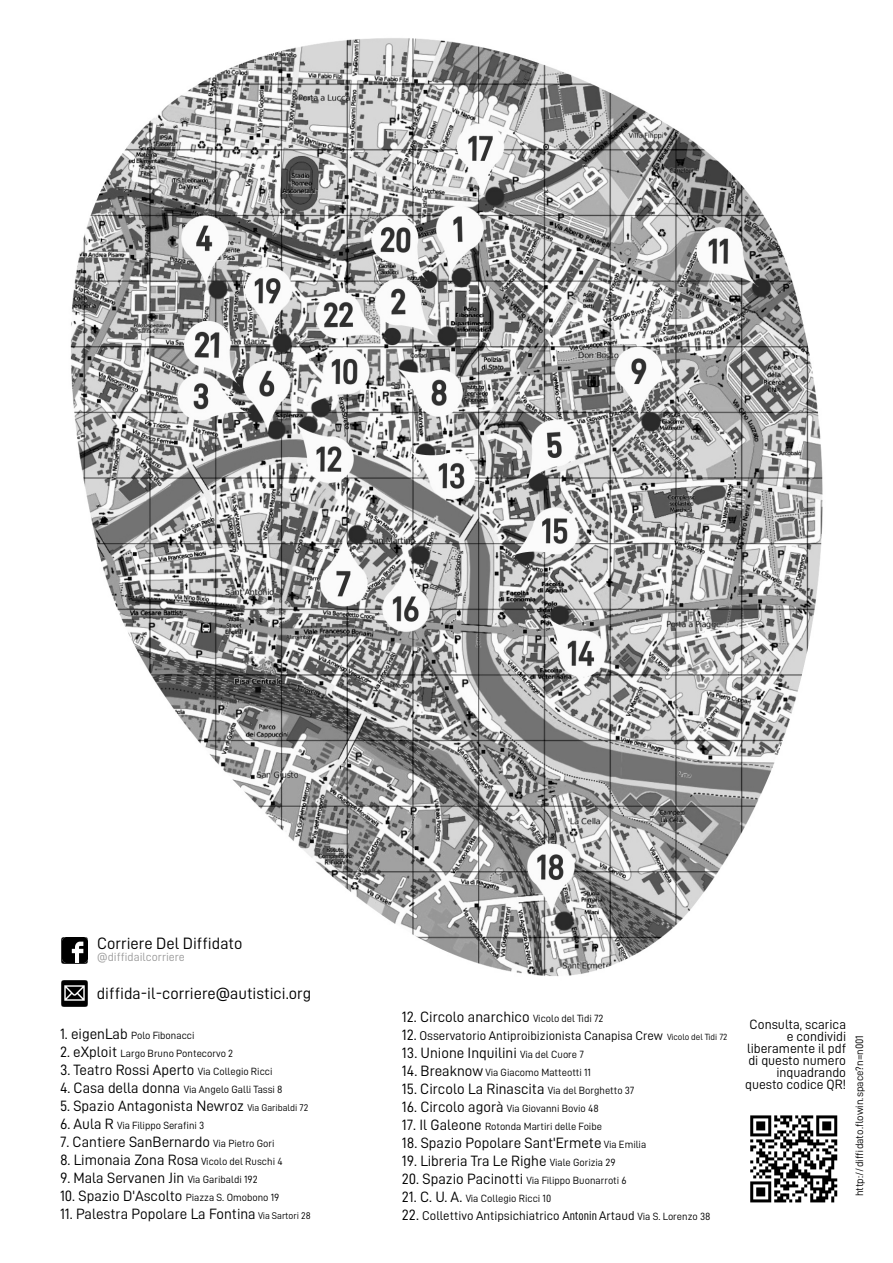
<style>
.page{position:relative;width:893px;height:1263px;background:#fff}
.page>*{position:absolute;margin:0;border:0;box-sizing:border-box;transform-origin:0 0}
.t1{font:16.5px "D DIN";color:#000}
.t2{font:15px "D DIN";color:#000}
.t3{font:13.5px/12px "D DIN";color:#000;text-align:right}
.t4{font:12.75px "D DIN";color:#000}
.t5{font:12px "D DIN";color:#9b9b9b}
.t6{font:10.8px "D DIN";color:#000}
.t7{font:10.5px "D DIN";color:#000}
.s1{font-size:15px}
.s2{font-size:10.5px}
.s3{font-size:9.75px}
.s4{font-size:9px}
.s5{font-family:"D DIN Condensed"}
</style>
<div class="page">
<img style="left:61px;top:38px;width:762px;height:939px">
<img style="left:61px;top:937px;width:27px;height:26px">
<img style="left:63px;top:937px;width:24px;height:25px">
<img style="left:61px;top:980px;width:27px;height:27px">
<svg style="left:750px;top:1115px;width:87px;height:87px"></svg>
<p class="t1" style="left:97px;top:935px;width:147px">Corriere Del Diffidato</p>
<p class="t5" style="left:97px;top:951px;width:89px">@diffidailcorriere</p>
<p class="t1" style="left:97px;top:985px;width:216px">diffida-il-corriere@autistici.org</p>
<p class="t7" style="left:60px;top:1030px;width:136px"><span class="s1">1. eigenLab</span> Polo Fibonacci</p>
<p class="t7" style="left:60px;top:1048px;width:175px"><span class="s1">2. eXploit</span> Largo Bruno Pontecorvo 2</p>
<p class="t2" style="left:60px;top:1062px;width:214px">3. Teatro Rossi Aperto <span class="s2">Via Collegio Ricci</span></p>
<p class="t7" style="left:60px;top:1084px;width:224px"><span class="s1">4. Casa della donna</span> Via Angelo Galli Tassi 8</p>
<p class="t2" style="left:60px;top:1098px;width:250px">5. Spazio Antagonista Newroz <span class="s3">Via Garibaldi 72</span></p>
<p class="t7" style="left:60px;top:1120px;width:146px"><span class="s1">6. Aula R</span> Via Filippo Serafini 3</p>
<p class="t2" style="left:60px;top:1134px;width:216px">7. Cantiere SanBernardo <span class="s2">Via Pietro Gori</span></p>
<p class="t2" style="left:60px;top:1152px;width:224px">8. Limonaia Zona Rosa <span class="s2">Vicolo del Ruschi 4</span></p>
<p class="t2" style="left:60px;top:1170px;width:199px">9. Mala Servanen Jin <span class="s2">Via Garibaldi 192</span></p>
<p class="t2" style="left:60px;top:1188px;width:221px">10. Spazio D'Ascolto <span class="s2">Piazza S. Omobono 19</span></p>
<p class="t2" style="left:60px;top:1206px;width:252px">11. Palestra Popolare La Fontina <span class="s3">Via Sartori 28</span></p>
<p class="t2" style="left:402px;top:1010px;width:203px">12. Circolo anarchico <span class="s2">Vicolo del Tidi 72</span></p>
<p class="t4" style="left:402px;top:1029px;width:327px"><span class="s1">12.</span> Osservatorio Antiproibizionista Canapisa Crew <span class="s4">Vicolo del Tidi 72</span></p>
<p class="t2" style="left:402px;top:1046px;width:183px">13. Unione Inquilini <span class="s2">Via del Cuore 7</span></p>
<p class="t7" style="left:402px;top:1067px;width:191px"><span class="s1">14. Breaknow</span> Via Giacomo Matteotti 11</p>
<p class="t2" style="left:402px;top:1082px;width:234px">15. Circolo La Rinascita <span class="s2">Via del Borghetto 37</span></p>
<p class="t7" style="left:402px;top:1103px;width:198px"><span class="s1">16. Circolo agorà</span> Via Giovanni Bovio 48</p>
<p class="t7" style="left:402px;top:1121px;width:202px"><span class="s1">17. Il Galeone</span> Rotonda Martiri delle Foibe</p>
<p class="t2" style="left:402px;top:1136px;width:246px">18. Spazio Popolare Sant'Ermete <span class="s2">Via Emilia</span></p>
<p class="t2" style="left:402px;top:1154px;width:215px">19. Libreria Tra Le Righe <span class="s2">Viale Gorizia 29</span></p>
<p class="t7" style="left:402px;top:1175px;width:226px"><span class="s1">20. Spazio Pacinotti</span> Via Filippo Buonarroti 6</p>
<p class="t7" style="left:402px;top:1193px;width:151px"><span class="s1">21. C. U. A.</span> Via Collegio Ricci 10</p>
<p class="t4" style="left:402px;top:1209px;width:310px"><span class="s1">22.</span> Collettivo Antipsichiatrico A<span class="s5">ntonin</span> Artaud <span class="s2">Via S. Lorenzo 38</span></p>
<p class="t3" style="left:745px;top:1018px;width:103px">Consulta, scarica e condividi liberamente il pdf di questo numero inquadrando questo codice QR!</p>
<p class="t6" style="left:854px;top:1196px;width:163px;rotate:-90deg">http://diffidato.flowin.space?n=n001</p>
</div>
